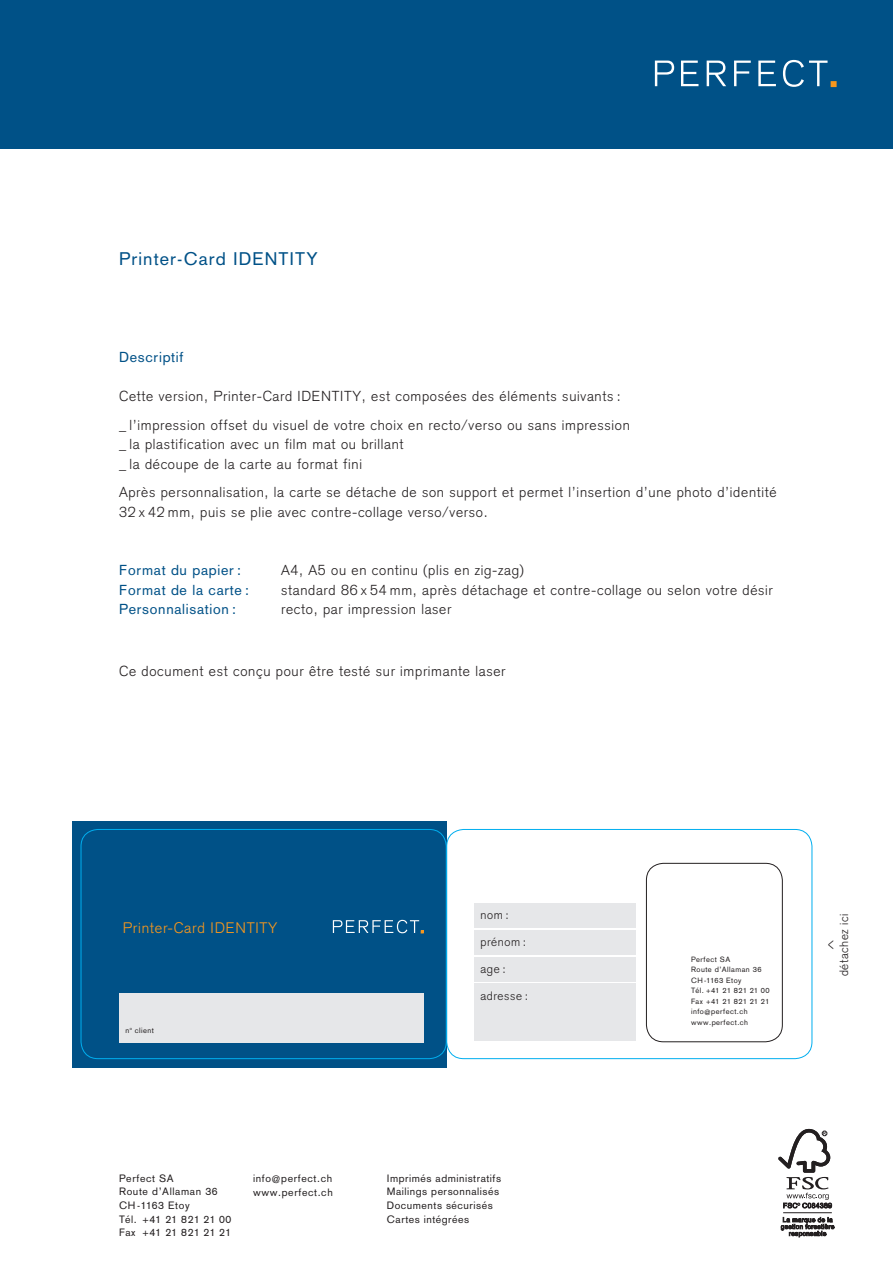
<style>
.page{position:relative;width:893px;height:1263px;background:#fff}
.page>*{position:absolute;margin:0;border:0;box-sizing:border-box;transform-origin:0 0}
.t1{font:18px "Akzidenz Grotesk";letter-spacing:.06em;color:#005187}
.t2{font:300 15px "Akzidenz Grotesk";letter-spacing:.05em;color:#f7971d}
.t3{font:300 14.25px/19.5px "Akzidenz Grotesk";letter-spacing:.05em;color:#231f20}
.t4{font:14.25px "Akzidenz Grotesk";letter-spacing:.05em;color:#005187}
.t5{font:300 12px "Akzidenz Grotesk";letter-spacing:.05em;color:#231f20}
.t6{font:300 10.8px "Akzidenz Grotesk";color:#231f20;scale:1.63 1}
.t7{font:10.5px/13.5px "Akzidenz Grotesk";letter-spacing:.05em;color:#231f20}
.t8{font:7.5px/10.5px "Akzidenz Grotesk";letter-spacing:.06em;color:#231f20}
</style>
<div class="page">
<hr style="left:783px;top:1212px;width:49px;height:1px;background:#231f20">
<svg style="left:781px;top:1217px;width:53px;height:20px"></svg>
<svg style="left:778px;top:1129px;width:54px;height:79px"></svg>
<div style="left:0;top:0;width:893px;height:149px;background:#005187"></div>
<svg style="left:655px;top:61px;width:19px;height:25px"></svg>
<svg style="left:681px;top:61px;width:17px;height:25px"></svg>
<svg style="left:707px;top:61px;width:19px;height:25px"></svg>
<svg style="left:734px;top:61px;width:17px;height:25px"></svg>
<svg style="left:758px;top:61px;width:18px;height:25px"></svg>
<svg style="left:783px;top:60px;width:54px;height:27px"></svg>
<div style="left:474px;top:904px;width:162px;height:24px;background:#e6e7e9"></div>
<div style="left:474px;top:930px;width:162px;height:25px;background:#e6e7e9"></div>
<div style="left:474px;top:957px;width:162px;height:24px;background:#e6e7e9"></div>
<div style="left:474px;top:984px;width:162px;height:57px;background:#e6e7e9"></div>
<div style="left:72px;top:821px;width:374px;height:246px;background:#005187"></div>
<svg style="left:333px;top:920px;width:91px;height:13px"></svg>
<div style="left:81px;top:829px;width:365px;height:230px;border:1px solid #00aeef;border-radius:17px"></div>
<div style="left:446px;top:829px;width:366px;height:230px;border:1px solid #00aeef;border-radius:17px"></div>
<div style="left:646px;top:863px;width:136px;height:179px;border:1px solid #231f20;border-radius:17px"></div>
<div style="left:119px;top:993px;width:304px;height:50px;background:#e6e7e9"></div>
<p class="t1" style="left:119px;top:248px;width:200px">Printer-Card IDENTITY</p>
<p class="t4" style="left:119px;top:349px;width:66px">Descriptif</p>
<p class="t3" style="left:119px;top:382px;width:512px;line-height:28.5px">Cette version, Printer-Card IDENTITY, est composées des éléments suivants : _ l’impression offset du visuel de votre choix en recto/verso ou sans impression</p>
<p class="t3" style="left:119px;top:434px;width:286px">_ la plastification avec un film mat ou brillant _ la découpe de la carte au format fini</p>
<p class="t3" style="left:119px;top:482px;width:659px">Après personnalisation, la carte se détache de son support et permet l’insertion d’une photo d’identité<br>32 x 42 mm, puis se plie avec contre-collage verso/verso.</p>
<p class="t4" style="left:119px;top:562px;width:124px">Format du papier :</p>
<p class="t3" style="left:281px;top:560px;width:245px">A4, A5 ou en continu (plis en zig-zag)</p>
<p class="t4" style="left:119px;top:581px;width:132px">Format de la carte :</p>
<p class="t3" style="left:281px;top:580px;width:493px">standard 86 x 54 mm, après détachage et contre-collage ou selon votre désir</p>
<p class="t4" style="left:119px;top:601px;width:119px">Personnalisation :</p>
<p class="t3" style="left:281px;top:599px;width:172px">recto, par impression laser</p>
<p class="t3" style="left:119px;top:661px;width:388px">Ce document est conçu pour être testé sur imprimante laser</p>
<p class="t2" style="left:123px;top:919px;width:156px">Printer-Card IDENTITY</p>
<p class="t8" style="left:125px;top:1025px;width:30px">n<sup>o</sup> client</p>
<p class="t5" style="left:480px;top:908px;width:30px">nom :</p>
<p class="t5" style="left:480px;top:935px;width:47px">prénom :</p>
<p class="t5" style="left:480px;top:962px;width:27px">age :</p>
<p class="t5" style="left:480px;top:989px;width:49px">adresse :</p>
<p class="t7" style="left:119px;top:1171px;width:114px">Perfect SA<br>Route d’Allaman 36<br>CH-1163 Etoy<br>Tél. +41 21 821 21 00<br>Fax +41 21 821 21 21</p>
<p class="t7" style="left:253px;top:1171px;width:81px">info@perfect.ch www.perfect.ch</p>
<p class="t7" style="left:387px;top:1171px;width:116px">Imprimés administratifs<br>Mailings personnalisés<br>Documents sécurisés<br>Cartes intégrées</p>
<p class="t8" style="left:691px;top:954px;width:80px">Perfect SA<br>Route d’Allaman 36<br>CH-1163 Etoy<br>Tél. +41 21 821 21 00<br>Fax +41 21 821 21 21 info@perfect.ch www.perfect.ch</p>
<p class="t5" style="left:837px;top:976px;width:65px;rotate:-90deg">détachez ici</p>
<p class="t6" style="left:826px;top:950px;width:8px;rotate:-90deg">^</p>
</div>
